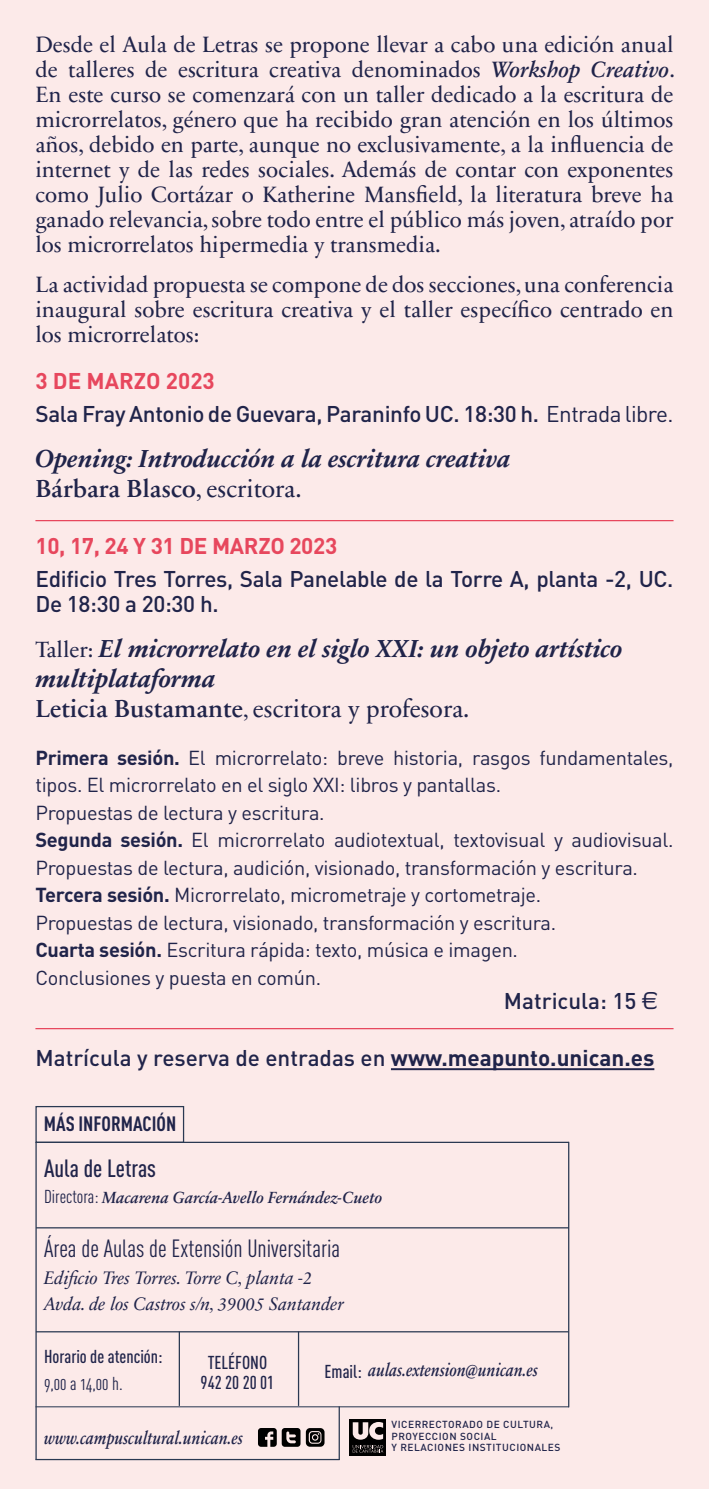
<style>
.page{position:relative;width:709px;height:1489px;background:#fff}
.page>*{position:absolute;margin:0;border:0;box-sizing:border-box;transform-origin:0 0}
.t1{font:italic 700 25px/30px "Sabon Next LT";color:#20244a}
.t2{font:24.5px "DIN Cond Regular Alternate";color:#20244a}
.t3{font:500 24.5px "DIN Cond";color:#20244a}
.t4{font:22.5px/25px "Sabon Next LT";color:#20244a;text-align:justify}
.t5{font:500 22.5px/32.5px "DIN";letter-spacing:-.015em;color:#20244a}
.t6{font:700 22.5px "DIN";letter-spacing:-.015em;color:#e7475d}
.t7{font:700 20.5px "DIN Cond";color:#20244a}
.t8{font:20px/27.5px "DIN";letter-spacing:-.015em;color:#20244a}
.t9{font:italic 18.5px/26.8px "Sabon Next LT";color:#20244a}
.t10{font:italic 600 18.5px "Sabon Next LT";color:#20244a;scale:.85 1}
.t11{font:500 18.5px/20.5px "DIN Cond";color:#20244a;text-align:center}
.t12{font:18.5px "DIN Cond Regular Alternate";color:#20244a}
.t13{font:italic 600 16.5px "Sabon Next LT";color:#20244a}
.t14{font:500 10.25px/11.5px "DIN";letter-spacing:.05em;color:#20244a}
.s1{font-weight:600;font-style:italic}
.s2{font-weight:700;color:#e7475d}
.s3{font-weight:400}
.s4{font-weight:600;font-style:normal}
.s5{font-weight:400;font-style:normal}
.s6{font-weight:400;font-style:normal;font-size:22.5px}
.s7{font-weight:700}
.s8{font-family:"Eurostile LT Std";font-weight:400}
.s9{font-family:"DIN Cond Regular Alternate";font-weight:400;font-style:normal;font-size:18.5px}
.s10{font-family:"DIN Cond";font-weight:500;font-style:normal}
</style>
<div class="page">
<div style="left:0;top:0;width:709px;height:1488px;background:#fceae9"></div>
<hr style="left:36px;top:1406px;width:533px;height:1px;background:#2a3952">
<div style="left:35px;top:1105px;width:149px;height:37px;border:1px solid #2a3952"></div>
<hr style="left:36px;top:1227px;width:533px;height:1px;background:#2a3952">
<hr style="left:36px;top:1330px;width:532px;height:2px;background:#2a3952">
<hr style="left:179px;top:1331px;width:1px;height:74px;background:#2a3952">
<hr style="left:35px;top:1458px;width:304px;height:1px;background:#2a3952">
<hr style="left:298px;top:1331px;width:1px;height:74px;background:#2a3952">
<hr style="left:338px;top:1406px;width:2px;height:53px;background:#2a3952">
<hr style="left:568px;top:1141px;width:1px;height:266px;background:#2a3952">
<hr style="left:35px;top:1141px;width:2px;height:318px;background:#2a3952">
<hr style="left:36px;top:1141px;width:533px;height:1px;background:#2a3952">
<svg style="left:258px;top:1428px;width:42px;height:18px"></svg>
<svg style="left:306px;top:1428px;width:18px;height:18px"></svg>
<svg style="left:350px;top:1419px;width:36px;height:36px"></svg>
<svg style="left:353px;top:1421px;width:30px;height:31px"></svg>
<hr style="left:391px;top:1068px;width:263px;height:2px;background:#20244a">
<hr style="left:35px;top:520px;width:638px;height:1px;background:#e7475d">
<hr style="left:35px;top:1027px;width:638px;height:2px;background:#e7475d">
<p class="t4" style="left:35px;top:32px;width:641px">Desde el Aula de Letras se propone llevar a cabo una edición anual de talleres de escritura creativa denominados <span class="s1">Workshop Creativo</span>.<br>En este curso se comenzará con un taller dedicado a la escritura de microrrelatos, género que ha recibido gran atención en los últimos años, debido en parte, aunque no exclusivamente, a la influencia de internet y de las redes sociales. Además de contar con exponentes como Julio Cortázar o Katherine Mansfield, la literatura breve ha ganado relevancia, sobre todo entre el público más joven, atraído por los microrrelatos hipermedia y transmedia.</p>
<p class="t4" style="left:35px;top:272px;width:639px">La actividad propuesta se compone de dos secciones, una conferencia inaugural sobre escritura creativa y el taller específico centrado en los microrrelatos:</p>
<p class="t5" style="left:35px;top:364px;width:639px"><span class="s2">3 DE MARZO 2023<br></span>Sala Fray Antonio de Guevara, Paraninfo UC. 18:30 h. <span class="s3">Entrada libre.</span></p>
<p class="t1" style="left:35px;top:443px;width:477px">Opening: Introducción a la escritura creativa<br><span class="s4">Bárbara Blasco</span><span class="s5">, escritora.</span></p>
<p class="t6" style="left:35px;top:531px;width:303px">10, 17, 24 Y 31 DE MARZO 2023</p>
<p class="t5" style="left:35px;top:565px;width:639px;line-height:25px">Edificio Tres Torres, Sala Panelable de la Torre A, planta -2, UC.<br>De 18:30 a 20:30 h.</p>
<p class="t1" style="left:35px;top:633px;width:589px"><span class="s6">Taller:</span> El microrrelato en el siglo XXI: un objeto artístico multiplataforma<br><span class="s4">Leticia Bustamante</span><span class="s6">,</span> <span class="s5">escritora y profesora.</span></p>
<p class="t8" style="left:35px;top:743px;width:639px"><span class="s7">Primera sesión.</span> El microrrelato: breve historia, rasgos fundamentales, tipos. El microrrelato en el siglo XXI: libros y pantallas.<br>Propuestas de lectura y escritura.<br><span class="s7">Segunda sesión.</span> El microrrelato audiotextual, textovisual y audiovisual.<br>Propuestas de lectura, audición, visionado, transformación y escritura.<br><span class="s7">Tercera sesión.</span> Microrrelato, micrometraje y cortometraje.<br>Propuestas de lectura, visionado, transformación y escritura.<br><span class="s7">Cuarta sesión.</span> Escritura rápida: texto, música e imagen.<br>Conclusiones y puesta en común.</p>
<p class="t5" style="left:504px;top:984px;width:155px">Matricula: 15 <span class="s8">€</span></p>
<p class="t5" style="left:35px;top:1040px;width:620px">Matrícula y reserva de entradas en <span class="s7">www.meapunto.unican.es</span></p>
<p class="t7" style="left:44px;top:1111px;width:134px">MÁS INFORMACIÓN</p>
<p class="t3" style="left:44px;top:1153px;width:113px">Aula de Letras</p>
<p class="t13" style="left:44px;top:1187px;width:340px"><span class="s9">Directora:</span> Macarena García-Avello Fernández-Cueto</p>
<p class="t2" style="left:44px;top:1233px;width:297px">Área de Aulas de Extensión Universitaria</p>
<p class="t9" style="left:44px;top:1263px;width:301px">Edificio Tres Torres. Torre C, planta -2<br>Avda. de los Castros s/n, 39005 Santander</p>
<p class="t11" style="left:44px;top:1346px;width:120px">Horario de atención:</p>
<p class="t12" style="left:44px;top:1372px;width:80px">9,00 a 14,00 h.</p>
<p class="t10" style="left:44px;top:1425px;width:236px">www.campuscultural.unican.es</p>
<p class="t11" style="left:201px;top:1351px;width:75px">TELÉFONO<br>942 20 20 01</p>
<p class="t10" style="left:324px;top:1358px;width:253px"><span class="s10">Email:</span> aulas.extension@unican.es</p>
<p class="t14" style="left:391px;top:1418px;width:170px">VICERRECTORADO DE CULTURA,<br>PROYECCION SOCIAL<br>Y RELACIONES INSTITUCIONALES</p>
</div>
